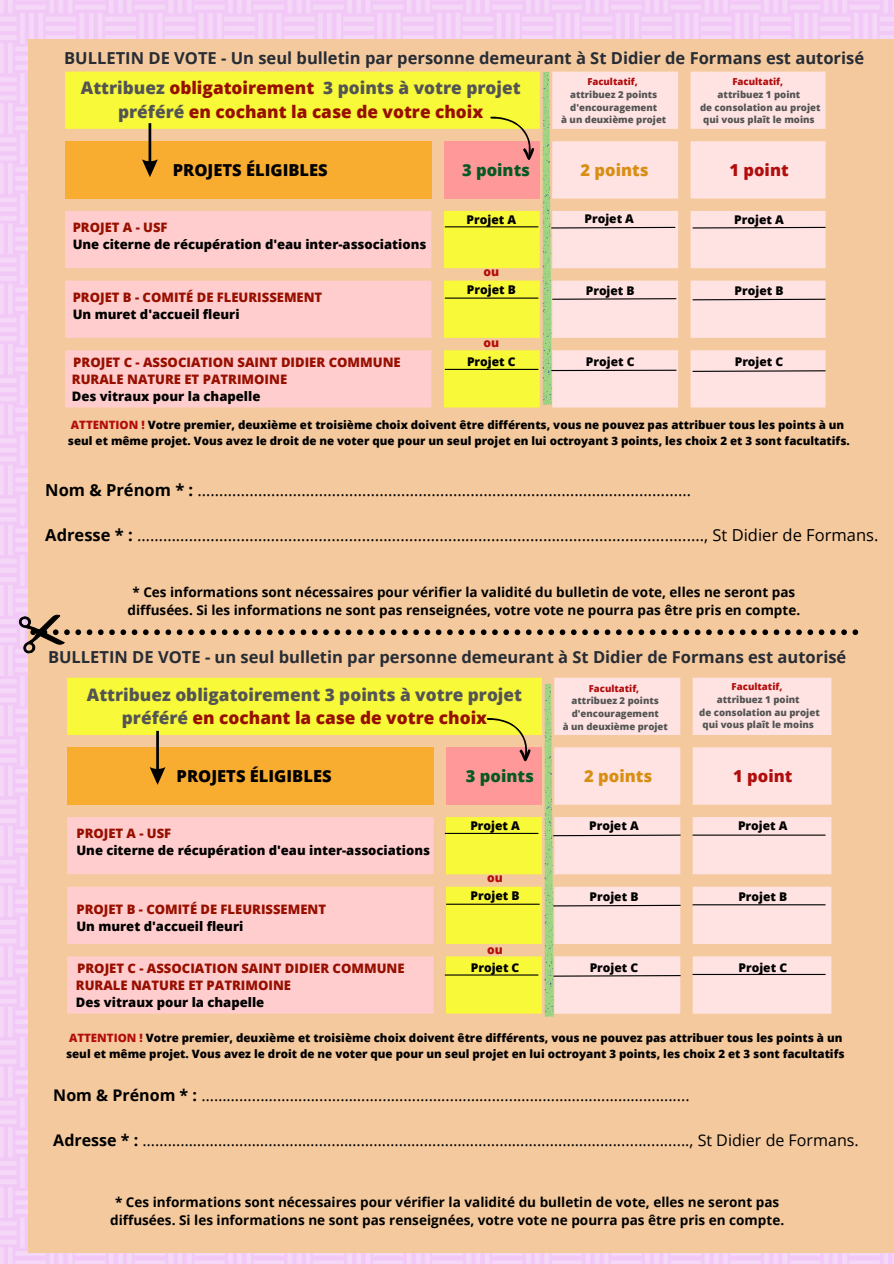
<style>
.page{position:relative;width:894px;height:1264px;background:#fff}
.page>*{position:absolute;margin:0;border:0;box-sizing:border-box;transform-origin:0 0}
.t1{font:800 17.25px/23.7px "Open Sans";color:#545454;text-align:center}
.t2{font:800 17.25px/23.7px "Open Sans";color:#970f00;text-align:center}
.t3{font:700 16.5px "Open Sans";color:#272c35}
.t4{font:16.5px "Open Sans";color:#000}
.t5{font:800 16.5px "Open Sans";color:#000}
.t6{font:800 16.5px "Open Sans";color:#055924}
.t7{font:800 16.5px "Open Sans";color:#d88e13}
.t8{font:800 16.5px "Open Sans";color:#b20d0d}
.t9{font:16.05px "Open Sans";color:#000}
.t10{font:700 13.5px "Open Sans";color:#000}
.t11{font:800 13.05px "Open Sans";color:#970f00}
.t12{font:800 13.05px "Open Sans";color:#000}
.t13{font:800 12px "Open Sans";color:#000}
.t14{font:800 12px "Open Sans";color:#b20d0d}
.t15{font:800 11.55px/15.3px "Open Sans";color:#000}
.t16{font:800 9.6px/12.8px "Open Sans";color:#545454}
.t17{font:800 9.6px "Open Sans";color:#b20d0d}
.s1{color:#545454}
.s2{color:#b20d0d}
.s3{font-weight:700}
.s4{color:#970f00}
</style>
<div class="page">
<div style="left:0;top:0;width:893px;height:1263px;background:#f3d0f7"></div>
<div style="left:28px;top:39px;width:865px;height:1213px;background:#f4c99d"></div>
<svg style="left:18px;top:610px;width:839px;height:44px"></svg>
<svg style="left:65px;top:72px;width:474px;height:335px;fill:#f8f939"></svg>
<svg style="left:552px;top:72px;width:273px;height:335px;fill:#ffe3e3"></svg>
<div style="left:65px;top:141px;width:366px;height:57px;background:#f9ad30"></div>
<div style="left:444px;top:141px;width:95px;height:57px;background:#f99"></div>
<svg style="left:65px;top:211px;width:366px;height:196px;background:#fdccc6"></svg>
<svg style="left:67px;top:677px;width:474px;height:336px;fill:#f8f939"></svg>
<svg style="left:554px;top:677px;width:277px;height:336px;fill:#ffe3e3"></svg>
<div style="left:67px;top:747px;width:366px;height:57px;background:#f9ad30"></div>
<div style="left:446px;top:747px;width:95px;height:57px;background:#f99"></div>
<svg style="left:67px;top:817px;width:366px;height:196px;background:#fdccc6"></svg>
<svg style="left:482px;top:708px;width:56px;height:54px"></svg>
<hr style="left:444px;top:226px;width:94px;height:1px;background:#000">
<hr style="left:444px;top:297px;width:94px;height:2px;background:#000">
<hr style="left:444px;top:369px;width:94px;height:1px;background:#000">
<svg style="left:691px;top:226px;width:135px;height:3px"></svg>
<svg style="left:691px;top:298px;width:135px;height:3px"></svg>
<svg style="left:691px;top:370px;width:135px;height:2px"></svg>
<svg style="left:486px;top:72px;width:191px;height:333px"></svg>
<svg style="left:142px;top:123px;width:16px;height:54px"></svg>
<svg style="left:150px;top:731px;width:15px;height:53px"></svg>
<hr style="left:444px;top:832px;width:94px;height:2px;background:#000">
<hr style="left:446px;top:903px;width:93px;height:1px;background:#000">
<hr style="left:444px;top:974px;width:94px;height:1px;background:#000">
<hr style="left:692px;top:834px;width:133px;height:1px;background:#000">
<hr style="left:692px;top:904px;width:133px;height:1px;background:#000">
<hr style="left:692px;top:973px;width:133px;height:2px;background:#000">
<svg style="left:544px;top:684px;width:137px;height:332px;background:#f5dbcf"></svg>
<p class="t3" style="left:64px;top:46px;width:801px">BULLETIN DE VOTE - Un seul bulletin par personne demeurant à St Didier de Formans est autorisé</p>
<p class="t2" style="left:81px;top:76px;width:441px"><span class="s1">Attribuez</span> obligatoirement <span class="s1">3 points à votre projet préféré</span> en cochant la case de votre choix</p>
<p class="t17" style="left:587px;top:75px;width:52px">Facultatif,</p>
<p class="t16" style="left:570px;top:88px;width:89px">attribuez 2 points d'encouragement</p>
<p class="t16" style="left:561px;top:113px;width:106px">à un deuxième projet</p>
<p class="t17" style="left:732px;top:75px;width:52px">Facultatif,</p>
<p class="t16" style="left:717px;top:88px;width:84px">attribuez 1 point</p>
<p class="t16" style="left:699px;top:100px;width:122px;text-align:center">de consolation au projet qui vous plaît le moins</p>
<p class="t5" style="left:173px;top:158px;width:156px">PROJETS ÉLIGIBLES</p>
<p class="t6" style="left:462px;top:158px;width:69px">3 points</p>
<p class="t7" style="left:580px;top:158px;width:69px">2 points</p>
<p class="t8" style="left:729px;top:158px;width:61px">1 point</p>
<p class="t11" style="left:73px;top:218px;width:96px">PROJET A - USF</p>
<p class="t12" style="left:73px;top:235px;width:355px">Une citerne de récupération d'eau inter-associations</p>
<p class="t11" style="left:73px;top:288px;width:251px">PROJET B - COMITÉ DE FLEURISSEMENT</p>
<p class="t12" style="left:73px;top:305px;width:168px">Un muret d'accueil fleuri</p>
<p class="t11" style="left:73px;top:352px;width:329px">PROJET C - ASSOCIATION SAINT DIDIER COMMUNE</p>
<p class="t11" style="left:72px;top:370px;width:217px">RURALE NATURE ET PATRIMOINE</p>
<p class="t12" style="left:72px;top:387px;width:190px">Des vitraux pour la chapelle</p>
<p class="t13" style="left:466px;top:211px;width:51px">Projet A</p>
<p class="t14" style="left:483px;top:263px;width:17px">ou</p>
<p class="t13" style="left:467px;top:281px;width:50px">Projet B</p>
<p class="t14" style="left:483px;top:334px;width:17px">ou</p>
<p class="t13" style="left:467px;top:353px;width:50px">Projet C</p>
<p class="t13" style="left:584px;top:210px;width:51px">Projet A</p>
<p class="t13" style="left:734px;top:211px;width:51px">Projet A</p>
<p class="t13" style="left:585px;top:282px;width:50px">Projet B</p>
<p class="t13" style="left:734px;top:282px;width:50px">Projet B</p>
<p class="t13" style="left:585px;top:353px;width:50px">Projet C</p>
<p class="t13" style="left:734px;top:353px;width:50px">Projet C</p>
<p class="t15" style="left:68px;top:417px;width:783px"><span class="s2">ATTENTION !</span> Votre premier, deuxième et troisième choix doivent être différents, vous ne pouvez pas attribuer tous les points à un seul et même projet. Vous avez le droit de ne voter que pour un seul projet en lui octroyant 3 points, les choix 2 et 3 sont facultatifs.</p>
<p class="t4" style="left:45px;top:478px;width:647px"><span class="s3">Nom &amp; Prénom * :</span> …………...…………...…………...…………...…………...……………………………...…</p>
<p class="t4" style="left:45px;top:523px;width:834px"><span class="s3">Adresse * :</span> ……………………………………….…………………………………………………………..................., St Didier de Formans.</p>
<p class="t10" style="left:132px;top:582px;width:664px">* Ces informations sont nécessaires pour vérifier la validité du bulletin de vote, elles ne seront pas</p>
<p class="t10" style="left:127px;top:600px;width:674px">diffusées. Si les informations ne sont pas renseignées, votre vote ne pourra pas être pris en compte.</p>
<p class="t3" style="left:48px;top:645px;width:799px">BULLETIN DE VOTE - un seul bulletin par personne demeurant à St Didier de Formans est autorisé</p>
<p class="t1" style="left:87px;top:682px;width:436px">Attribuez obligatoirement 3 points à votre projet préféré <span class="s4">en cochant la case de votre choix</span></p>
<p class="t17" style="left:588px;top:681px;width:52px">Facultatif,</p>
<p class="t16" style="left:571px;top:694px;width:89px">attribuez 2 points d'encouragement</p>
<p class="t16" style="left:562px;top:719px;width:106px">à un deuxième projet</p>
<p class="t17" style="left:731px;top:679px;width:52px">Facultatif,</p>
<p class="t16" style="left:716px;top:692px;width:84px">attribuez 1 point</p>
<p class="t16" style="left:699px;top:705px;width:122px;text-align:center">de consolation au projet qui vous plaît le moins</p>
<p class="t5" style="left:176px;top:764px;width:156px">PROJETS ÉLIGIBLES</p>
<p class="t6" style="left:466px;top:764px;width:69px">3 points</p>
<p class="t7" style="left:584px;top:764px;width:69px">2 points</p>
<p class="t8" style="left:733px;top:764px;width:61px">1 point</p>
<p class="t11" style="left:76px;top:823px;width:96px">PROJET A - USF</p>
<p class="t12" style="left:76px;top:841px;width:355px">Une citerne de récupération d'eau inter-associations</p>
<p class="t11" style="left:76px;top:899px;width:251px">PROJET B - COMITÉ DE FLEURISSEMENT</p>
<p class="t12" style="left:76px;top:917px;width:168px">Un muret d'accueil fleuri</p>
<p class="t11" style="left:77px;top:958px;width:329px">PROJET C - ASSOCIATION SAINT DIDIER COMMUNE</p>
<p class="t11" style="left:76px;top:976px;width:217px">RURALE NATURE ET PATRIMOINE</p>
<p class="t12" style="left:76px;top:993px;width:190px">Des vitraux pour la chapelle</p>
<p class="t13" style="left:470px;top:817px;width:51px">Projet A</p>
<p class="t14" style="left:487px;top:869px;width:17px">ou</p>
<p class="t13" style="left:470px;top:887px;width:50px">Projet B</p>
<p class="t14" style="left:487px;top:940px;width:17px">ou</p>
<p class="t13" style="left:470px;top:958px;width:50px">Projet C</p>
<p class="t13" style="left:589px;top:817px;width:51px">Projet A</p>
<p class="t13" style="left:737px;top:817px;width:51px">Projet A</p>
<p class="t13" style="left:589px;top:888px;width:50px">Projet B</p>
<p class="t13" style="left:738px;top:888px;width:50px">Projet B</p>
<p class="t13" style="left:589px;top:958px;width:50px">Projet C</p>
<p class="t13" style="left:738px;top:958px;width:50px">Projet C</p>
<p class="t15" style="left:66px;top:1030px;width:779px"><span class="s2">ATTENTION !</span> Votre premier, deuxième et troisième choix doivent être différents, vous ne pouvez pas attribuer tous les points à un seul et même projet. Vous avez le droit de ne voter que pour un seul projet en lui octroyant 3 points, les choix 2 et 3 sont facultatifs</p>
<p class="t9" style="left:53px;top:1084px;width:637px"><span class="s3">Nom &amp; Prénom * :</span> …………...…………...…………...…………...…………...……………………………….....</p>
<p class="t9" style="left:53px;top:1129px;width:806px"><span class="s3">Adresse * :</span> ……………………………………….………………………………………………………….................., St Didier de Formans.</p>
<p class="t10" style="left:115px;top:1192px;width:665px">* Ces informations sont nécessaires pour vérifier la validité du bulletin de vote, elles ne seront pas</p>
<p class="t10" style="left:110px;top:1210px;width:675px">diffusées. Si les informations ne sont pas renseignées, votre vote ne pourra pas être pris en compte.</p>
</div>
